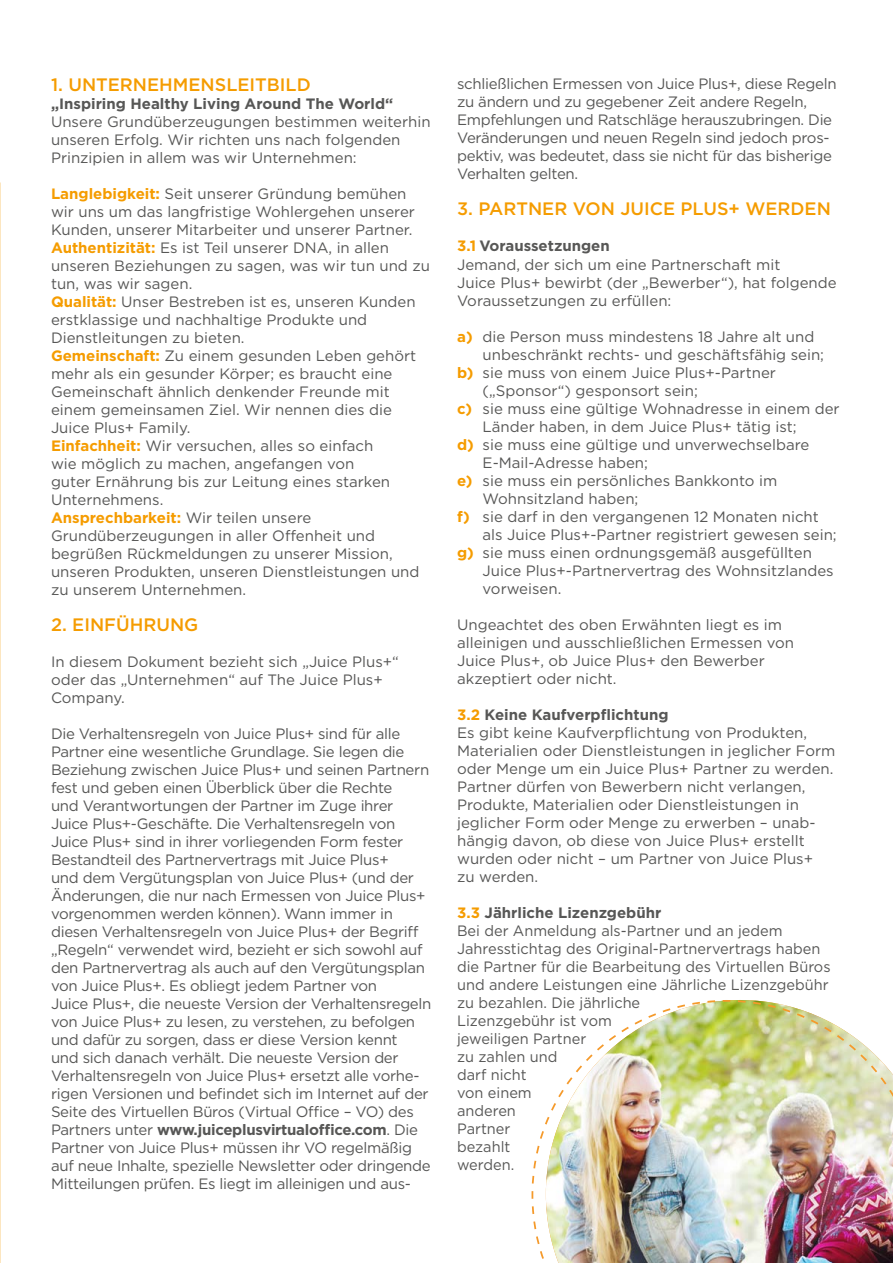
<style>
.page{position:relative;width:893px;height:1263px;background:#fff}
.page>*{position:absolute;margin:0;border:0;box-sizing:border-box;transform-origin:0 0}
.t1{font:500 18px "Gotham";color:#f59c00}
.t2{font:15px/18px "Gotham";color:#575756}
.t3{font:15px/18px "Gotham";letter-spacing:-.02em;color:#575756}
.t4{font:700 15px "Gotham";color:#575756}
.s1{font-weight:700;color:#f59c00}
.s2{font-weight:700}
</style>
<div class="page">
<img style="left:531px;top:1000px;width:362px;height:263px">
<p class="t1" style="left:51px;top:73px;width:261px">1. UNTERNEHMENSLEITBILD</p>
<p class="t4" style="left:51px;top:94px;width:344px">„Inspiring Healthy Living Around The World“</p>
<p class="t2" style="left:51px;top:112px;width:381px">Unsere Grundüberzeugungen bestimmen weiterhin unseren Erfolg. Wir richten uns nach folgenden<br>Prinzipien in allem was wir Unternehmen:</p>
<p class="t2" style="left:51px;top:184px;width:380px"><span class="s1">Langlebigkeit:</span> Seit unserer Gründung bemühen wir uns um das langfristige Wohlergehen unserer Kunden, unserer Mitarbeiter und unserer Partner.<br><span class="s1">Authentizität:</span> Es ist Teil unserer DNA, in allen unseren Beziehungen zu sagen, was wir tun und zu tun, was wir sagen.<br><span class="s1">Qualität:</span> Unser Bestreben ist es, unseren Kunden erstklassige und nachhaltige Produkte und Dienstleitungen zu bieten.<br><span class="s1">Gemeinschaft:</span> Zu einem gesunden Leben gehört mehr als ein gesunder Körper; es braucht eine Gemeinschaft ähnlich denkender Freunde mit einem gemeinsamen Ziel. Wir nennen dies die Juice Plus+ Family.<br><span class="s1">Einfachheit:</span> Wir versuchen, alles so einfach<br>wie möglich zu machen, angefangen von<br>guter Ernährung bis zur Leitung eines starken Unternehmens.<br><span class="s1">Ansprechbarkeit:</span> Wir teilen unsere Grundüberzeugungen in aller Offenheit und begrüßen Rückmeldungen zu unserer Mission, unseren Produkten, unseren Dienstleistungen und zu unserem Unternehmen.</p>
<p class="t1" style="left:51px;top:613px;width:149px">2. EINFÜHRUNG</p>
<p class="t2" style="left:51px;top:652px;width:349px">In diesem Dokument bezieht sich „Juice Plus+“ oder das „Unternehmen“ auf The Juice Plus+<br>Company.</p>
<p class="t3" style="left:51px;top:724px;width:382px">Die Verhaltensregeln von Juice Plus+ sind für alle Partner eine wesentliche Grundlage. Sie legen die Beziehung zwischen Juice Plus+ und seinen Partnern fest und geben einen Überblick über die Rechte<br>und Verantwortungen der Partner im Zuge ihrer Juice Plus+-Geschäfte. Die Verhaltensregeln von Juice Plus+ sind in ihrer vorliegenden Form fester Bestandteil des Partnervertrags mit Juice Plus+<br>und dem Vergütungsplan von Juice Plus+ (und der Änderungen, die nur nach Ermessen von Juice Plus+ vorgenommen werden können). Wann immer in diesen Verhaltensregeln von Juice Plus+ der Begriff „Regeln“ verwendet wird, bezieht er sich sowohl auf den Partnervertrag als auch auf den Vergütungsplan von Juice Plus+. Es obliegt jedem Partner von<br>Juice Plus+, die neueste Version der Verhaltensregeln von Juice Plus+ zu lesen, zu verstehen, zu befolgen und dafür zu sorgen, dass er diese Version kennt<br>und sich danach verhält. Die neueste Version der Verhaltensregeln von Juice Plus+ ersetzt alle vorhe&shy;rigen Versionen und befindet sich im Internet auf der Seite des Virtuellen Büros (Virtual Office – VO) des Partners unter <span class="s2">www.juiceplusvirtualoffice.com</span>. Die Partner von Juice Plus+ müssen ihr VO regelmäßig auf neue Inhalte, spezielle Newsletter oder dringende Mitteilungen prüfen. Es liegt im alleinigen und aus-</p>
<p class="t3" style="left:457px;top:74px;width:381px">schließlichen Ermessen von Juice Plus+, diese Regeln zu ändern und zu gegebener Zeit andere Regeln, Empfehlungen und Ratschläge herauszubringen. Die Veränderungen und neuen Regeln sind jedoch pros&shy;pektiv, was bedeutet, dass sie nicht für das bisherige Verhalten gelten.</p>
<p class="t1" style="left:457px;top:196px;width:375px">3. PARTNER VON JUICE PLUS+ WERDEN</p>
<p class="t2" style="left:457px;top:235px;width:325px;line-height:19.5px"><span class="s1">3.1</span> <span class="s2">Voraussetzungen<br></span>Jemand, der sich um eine Partnerschaft mit</p>
<p class="t2" style="left:457px;top:273px;width:381px">Juice Plus+ bewirbt (der „Bewerber“), hat folgende<br>Voraussetzungen zu erfüllen:</p>
<p class="t2" style="left:457px;top:327px;width:359px"><span class="s1">a)</span> die Person muss mindestens 18 Jahre alt und</p>
<p class="t2" style="left:483px;top:345px;width:343px">unbeschränkt rechts- und geschäftsfähig sein;</p>
<p class="t2" style="left:457px;top:363px;width:320px"><span class="s1">b)</span> sie muss von einem Juice Plus+-Partner</p>
<p class="t2" style="left:483px;top:381px;width:217px">(„Sponsor“) gesponsort sein;</p>
<p class="t2" style="left:457px;top:399px;width:384px"><span class="s1">c)</span> sie muss eine gültige Wohnadresse in einem der</p>
<p class="t2" style="left:483px;top:417px;width:316px">Länder haben, in dem Juice Plus+ tätig ist;</p>
<p class="t2" style="left:457px;top:435px;width:354px"><span class="s1">d)</span> sie muss eine gültige und unverwechselbare</p>
<p class="t2" style="left:483px;top:453px;width:167px">E-Mail-Adresse haben;</p>
<p class="t2" style="left:457px;top:471px;width:322px"><span class="s1">e)</span> sie muss ein persönliches Bankkonto im</p>
<p class="t2" style="left:483px;top:489px;width:157px">Wohnsitzland haben;</p>
<p class="t2" style="left:457px;top:507px;width:363px"><span class="s1">f)</span> sie darf in den vergangenen 12 Monaten nicht</p>
<p class="t2" style="left:483px;top:525px;width:356px">als Juice Plus+-Partner registriert gewesen sein;</p>
<p class="t2" style="left:457px;top:543px;width:356px"><span class="s1">g)</span> sie muss einen ordnungsgemäß ausgefüllten</p>
<p class="t2" style="left:483px;top:561px;width:353px">Juice Plus+-Partnervertrag des Wohnsitzlandes</p>
<p class="t2" style="left:483px;top:579px;width:80px">vorweisen.</p>
<p class="t2" style="left:457px;top:615px;width:338px">Ungeachtet des oben Erwähnten liegt es im alleinigen und ausschließlichen Ermessen von Juice Plus+, ob Juice Plus+ den Bewerber akzeptiert oder nicht.</p>
<p class="t2" style="left:457px;top:705px;width:380px"><span class="s1">3.2</span> <span class="s2">Keine Kaufverpflichtung<br></span>Es gibt keine Kaufverpflichtung von Produkten, Materialien oder Dienstleistungen in jeglicher Form oder Menge um ein Juice Plus+ Partner zu werden.<br>Partner dürfen von Bewerbern nicht verlangen, Produkte, Materialien oder Dienstleistungen in jeglicher Form oder Menge zu erwerben – unab&shy;hängig davon, ob diese von Juice Plus+ erstellt wurden oder nicht – um Partner von Juice Plus+<br>zu werden.</p>
<p class="t2" style="left:457px;top:903px;width:375px"><span class="s1">3.3</span> <span class="s2">Jährliche Lizenzgebühr<br></span>Bei der Anmeldung als-Partner und an jedem<br>Jahresstichtag des Original-Partnervertrags haben die Partner für die Bearbeitung des Virtuellen Büros und andere Leistungen eine Jährliche Lizenzgebühr zu bezahlen. Die jährliche<br>Lizenzgebühr ist vom<br>jeweiligen Partner<br>zu zahlen und<br>darf nicht<br>von einem<br>anderen<br>Partner<br>bezahlt<br>werden.</p>
</div>
